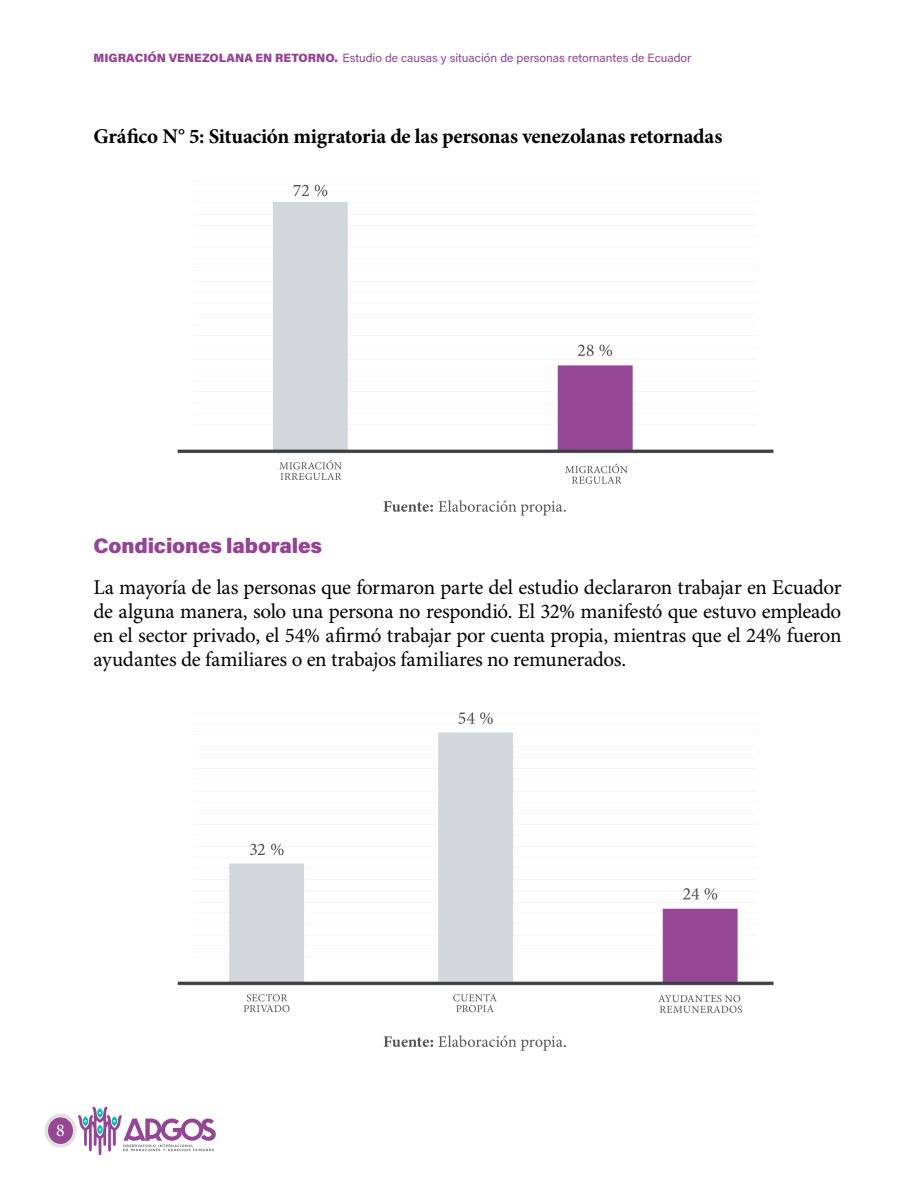
<style>
.page{position:relative;width:918px;height:1188px;background:#fff}
.page>*{position:absolute;margin:0;border:0;box-sizing:border-box;transform-origin:0 0}
.t1{font:21px/24px "Minion Pro";letter-spacing:-.015em;color:#000;text-align:justify}
.t2{font:700 21px "Minion Pro";letter-spacing:-.01em;color:#000}
.t3{font:21px "Acumin Variable Concept";letter-spacing:.085em;color:#944493}
.t4{font:18px "Minion Pro";color:#fff}
.t5{font:12px "Acumin Variable Concept";letter-spacing:.025em;color:#944493}
</style>
<div class="page">
<div style="left:45px;top:1114px;width:32px;height:34px;background:#e1e1e1;border-radius:50%"></div>
<div style="left:48px;top:1117px;width:25px;height:27px;background:#954794;border-radius:50%"></div>
<svg style="left:78px;top:1106px;width:138px;height:49px"></svg>
<img style="left:177px;top:184px;width:597px;height:332px">
<img style="left:177px;top:712px;width:597px;height:339px">
<p class="t5" style="left:94px;top:50px;width:599px">MIGRACIÓN VENEZOLANA EN RETORNO. Estudio de causas y situación de personas retornantes de Ecuador</p>
<p class="t2" style="left:94px;top:124px;width:630px">Gráfico N° 5: Situación migratoria de las personas venezolanas retornadas</p>
<p class="t3" style="left:94px;top:531px;width:228px">Condiciones laborales</p>
<p class="t1" style="left:94px;top:576px;width:750px">La mayoría de las personas que formaron parte del estudio declararon trabajar en Ecuador de alguna manera, solo una persona no respondió. El 32% manifestó que estuvo empleado en el sector privado, el 54% afirmó trabajar por cuenta propia, mientras que el 24% fueron ayudantes de familiares o en trabajos familiares no remunerados.</p>
<p class="t4" style="left:56px;top:1120px;width:10px">8</p>
</div>
